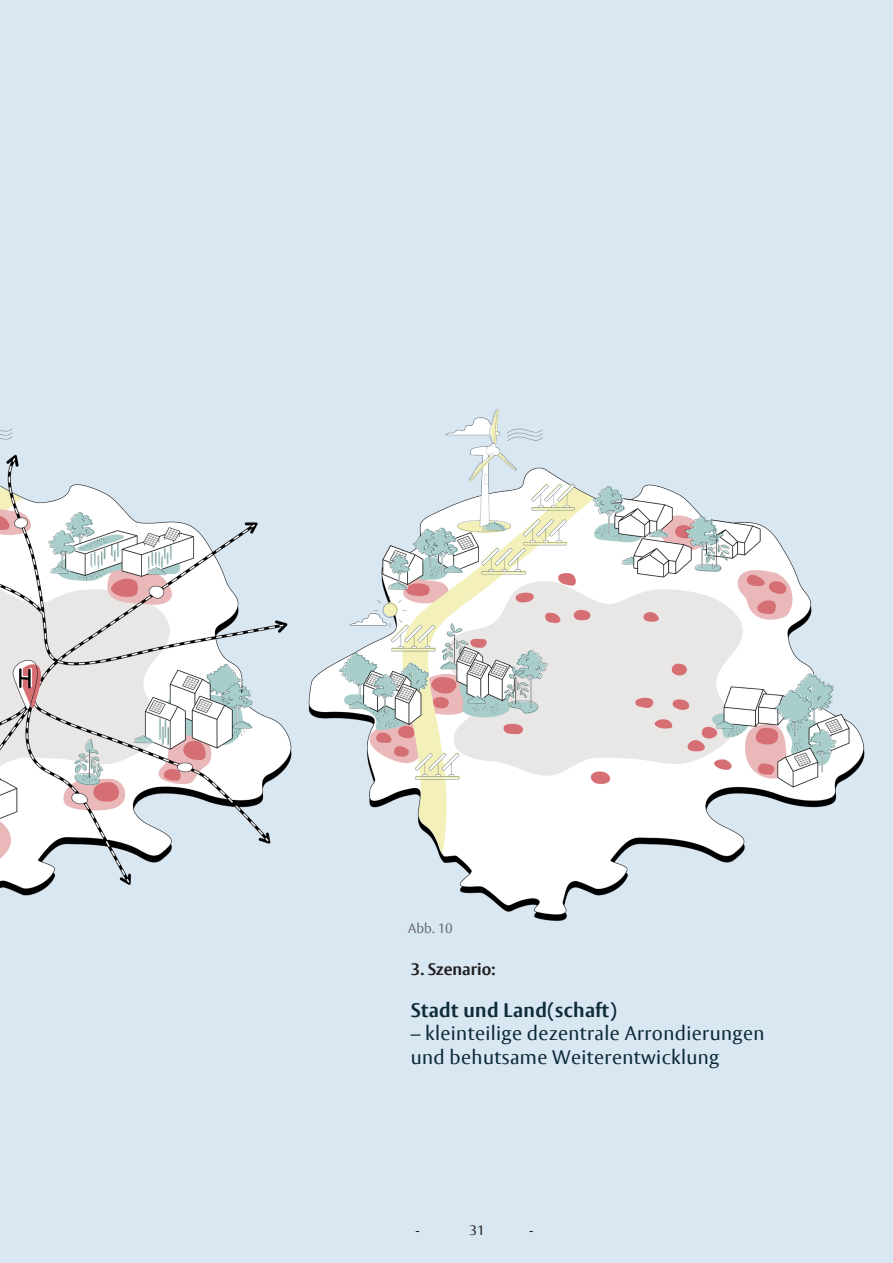
<style>
.page{position:relative;width:893px;height:1263px;background:#d9e7f3}
.page>*{position:absolute;margin:0;border:0;box-sizing:border-box;transform-origin:0 0}
.H2_bold_13_Pt{font:19.5px/23.4px "Vesta Pro";letter-spacing:.02em;color:#0d2c35}
.H2_bold_13_Pt-2{font:700 19.5px "Vesta Pro";letter-spacing:.02em;color:#0d2c35}
.H3_11_Pt{font:700 16.5px "Vesta Pro";color:#231f20}
.P_BU{font:13.5px "Vesta Pro";color:#6c6d70}
.t1{font:13.5px "Vesta Pro";color:#231f20}
</style>
<div class="page">
<img style="left:0;top:428px;width:274px;height:468px">
<img style="left:274px;top:409px;width:591px;height:512px">
<p class="P_BU" style="left:408px;top:920px;width:46px">Abb. 10</p>
<h3 class="H3_11_Pt" style="left:411px;top:959px;width:87px">3. Szenario:</h3>
<h2 class="H2_bold_13_Pt-2" style="left:411px;top:998px;width:208px">Stadt und Land(schaft)</h2>
<h2 class="H2_bold_13_Pt" style="left:411px;top:1021px;width:355px">– kleinteilige dezentrale Arrondierungen und behutsame Weiterentwicklung</h2>
<p class="t1" style="left:415px;top:1222px;width:6px">-</p>
<p class="t1" style="left:469px;top:1222px;width:17px">31</p>
<p class="t1" style="left:529px;top:1222px;width:6px">-</p>
</div>
